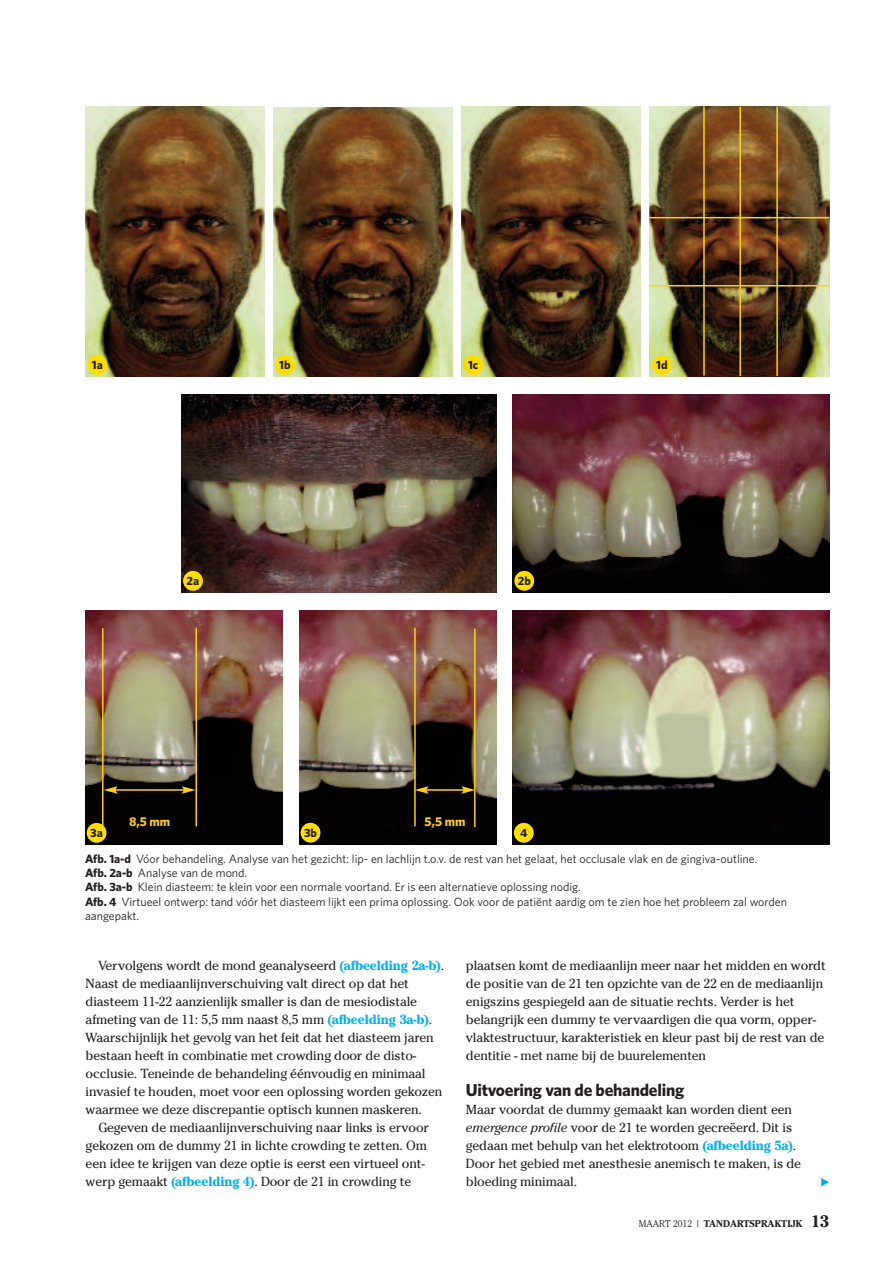
<style>
.page{position:relative;width:893px;height:1263px;background:#fff}
.page>*{position:absolute;margin:0;border:0;box-sizing:border-box;transform-origin:0 0}
.t1{font:700 17.25px "Whitney";letter-spacing:-.015em;color:#231f20}
.t2{font:13.2px/18px "Cheltenham Std";letter-spacing:-.01em;color:#231f20}
.t3{font:700 12.75px "Whitney";color:#fccf1e}
.t4{font:12px/14.4px "Whitney";color:#231f20}
.t5{font:700 12px "Whitney";color:#231f20}
.t6{font:700 9.75px "Cheltenham Std";color:#231f20}
.s1{font-weight:700}
.s2{font-weight:700;color:#00aeef}
.s3{font-style:italic}
.s4{font-weight:300}
.s5{font-size:16.5px}
</style>
<div class="page">
<img style="left:85px;top:107px;width:180px;height:269px">
<img style="left:273px;top:107px;width:180px;height:269px">
<img style="left:461px;top:107px;width:180px;height:269px">
<img style="left:650px;top:106px;width:179px;height:270px">
<hr style="left:703px;top:106px;width:2px;height:270px;background:#fccf1e">
<hr style="left:739px;top:107px;width:2px;height:269px;background:#fccf1e">
<hr style="left:776px;top:107px;width:2px;height:269px;background:#fccf1e">
<hr style="left:649px;top:217px;width:180px;height:1px;background:#fccf1e">
<hr style="left:649px;top:285px;width:180px;height:1px;background:#fccf1e">
<div style="left:87px;top:355px;width:20px;height:20px;background:#ffdd01;border-radius:50%"></div>
<div style="left:275px;top:355px;width:20px;height:20px;background:#ffdd01;border-radius:50%"></div>
<div style="left:463px;top:355px;width:20px;height:20px;background:#ffdd01;border-radius:50%"></div>
<div style="left:652px;top:355px;width:20px;height:20px;background:#ffdd01;border-radius:50%"></div>
<img style="left:512px;top:395px;width:317px;height:197px">
<img style="left:182px;top:395px;width:314px;height:197px">
<div style="left:183px;top:571px;width:20px;height:20px;background:#ffdd01;border-radius:50%"></div>
<div style="left:514px;top:571px;width:20px;height:20px;background:#ffdd01;border-radius:50%"></div>
<img style="left:512px;top:610px;width:317px;height:234px">
<img style="left:86px;top:611px;width:196px;height:233px">
<img style="left:299px;top:611px;width:197px;height:233px">
<hr style="left:102px;top:628px;width:2px;height:199px;background:#fccf1e">
<hr style="left:195px;top:628px;width:2px;height:198px;background:#fccf1e">
<hr style="left:414px;top:628px;width:2px;height:198px;background:#fccf1e">
<hr style="left:474px;top:629px;width:2px;height:198px;background:#fccf1e">
<hr style="left:115px;top:789px;width:69px;height:2px;background:#fccf1e">
<svg style="left:104px;top:786px;width:13px;height:8px"></svg>
<svg style="left:182px;top:786px;width:14px;height:8px"></svg>
<hr style="left:426px;top:789px;width:38px;height:2px;background:#fccf1e">
<svg style="left:415px;top:786px;width:13px;height:8px"></svg>
<svg style="left:461px;top:786px;width:14px;height:8px"></svg>
<div style="left:87px;top:823px;width:20px;height:20px;background:#ffdd01;border-radius:50%"></div>
<div style="left:301px;top:823px;width:19px;height:20px;background:#ffdd01;border-radius:50%"></div>
<div style="left:514px;top:823px;width:20px;height:20px;background:#ffdd01;border-radius:50%"></div>
<p class="t5" style="left:92px;top:361px;width:12px">1a</p>
<p class="t5" style="left:279px;top:361px;width:13px">1b</p>
<p class="t5" style="left:468px;top:361px;width:12px">1c</p>
<p class="t5" style="left:656px;top:361px;width:13px">1d</p>
<p class="t5" style="left:187px;top:576px;width:14px">2a</p>
<p class="t5" style="left:518px;top:576px;width:15px">2b</p>
<p class="t3" style="left:129px;top:817px;width:43px">8,5 mm</p>
<p class="t3" style="left:425px;top:817px;width:42px">5,5 mm</p>
<p class="t5" style="left:90px;top:828px;width:14px">3a</p>
<p class="t5" style="left:304px;top:828px;width:15px">3b</p>
<p class="t4" style="left:85px;top:821px;width:674px;line-height:25.8px;text-indent:435px"><span class="s1">4<br>Afb. 1a-d</span> Vóor behandeling. Analyse van het gezicht: lip- en lachlijn t.o.v. de rest van het gelaat, het occlusale vlak en de gingiva-outline.</p>
<p class="t4" style="left:85px;top:867px;width:703px"><span class="s1">Afb. 2a-b</span> Analyse van de mond.<br><span class="s1">Afb. 3a-b</span> Klein diasteem: te klein voor een normale voortand. Er is een alternatieve oplossing nodig.<br><span class="s1">Afb. 4</span> Virtueel ontwerp: tand vóór het diasteem lijkt een prima oplossing. Ook voor de patiënt aardig om te zien hoe het probleem zal worden aangepakt.</p>
<p class="t2" style="left:86px;top:957px;width:360px;text-indent:13px">Vervolgens wordt de mond geanalyseerd <span class="s2">(afbeelding 2a-b)</span>.<br>Naast de mediaanlijnverschuiving valt direct op dat het diasteem 11-22 aanzienlijk smaller is dan de mesiodistale afmeting van de 11: 5,5 mm naast 8,5 mm <span class="s2">(afbeelding 3a-b)</span>.<br>Waarschijnlijk het gevolg van het feit dat het diasteem jaren bestaan heeft in combinatie met crowding door de disto&shy;occlusie. Teneinde de behandeling éénvoudig en minimaal invasief te houden, moet voor een oplossing worden gekozen waarmee we deze discrepantie optisch kunnen maskeren.</p>
<p class="t2" style="left:86px;top:1119px;width:345px;text-indent:13px">Gegeven de mediaanlijnverschuiving naar links is ervoor gekozen om de dummy 21 in lichte crowding te zetten. Om een idee te krijgen van deze optie is eerst een virtueel ont&shy;werp gemaakt <span class="s2">(afbeelding 4)</span>. Door de 21 in crowding te</p>
<p class="t2" style="left:466px;top:957px;width:361px">plaatsen komt de mediaanlijn meer naar het midden en wordt de positie van de 21 ten opzichte van de 22 en de mediaanlijn enigszins gespiegeld aan de situatie rechts. Verder is het belangrijk een dummy te vervaardigen die qua vorm, opper&shy;vlaktestructuur, karakteristiek en kleur past bij de rest van de dentitie - met name bij de buurelementen</p>
<h1 class="t1" style="left:466px;top:1084px;width:220px">Uitvoering van de behandeling</h1>
<p class="t2" style="left:466px;top:1101px;width:337px">Maar voordat de dummy gemaakt kan worden dient een <span class="s3">emergence profile</span> voor de 21 te worden gecreëerd. Dit is gedaan met behulp van het elektrotoom <span class="s2">(afbeelding 5a)</span>.<br>Door het gebied met anesthesie anemisch te maken, is de bloeding minimaal.</p>
<p class="t6" style="left:639px;top:1220px;width:192px"><span class="s4">MAART 2012 |</span> TANDARTSPRAKTIJK <span class="s5">13</span></p>
</div>
